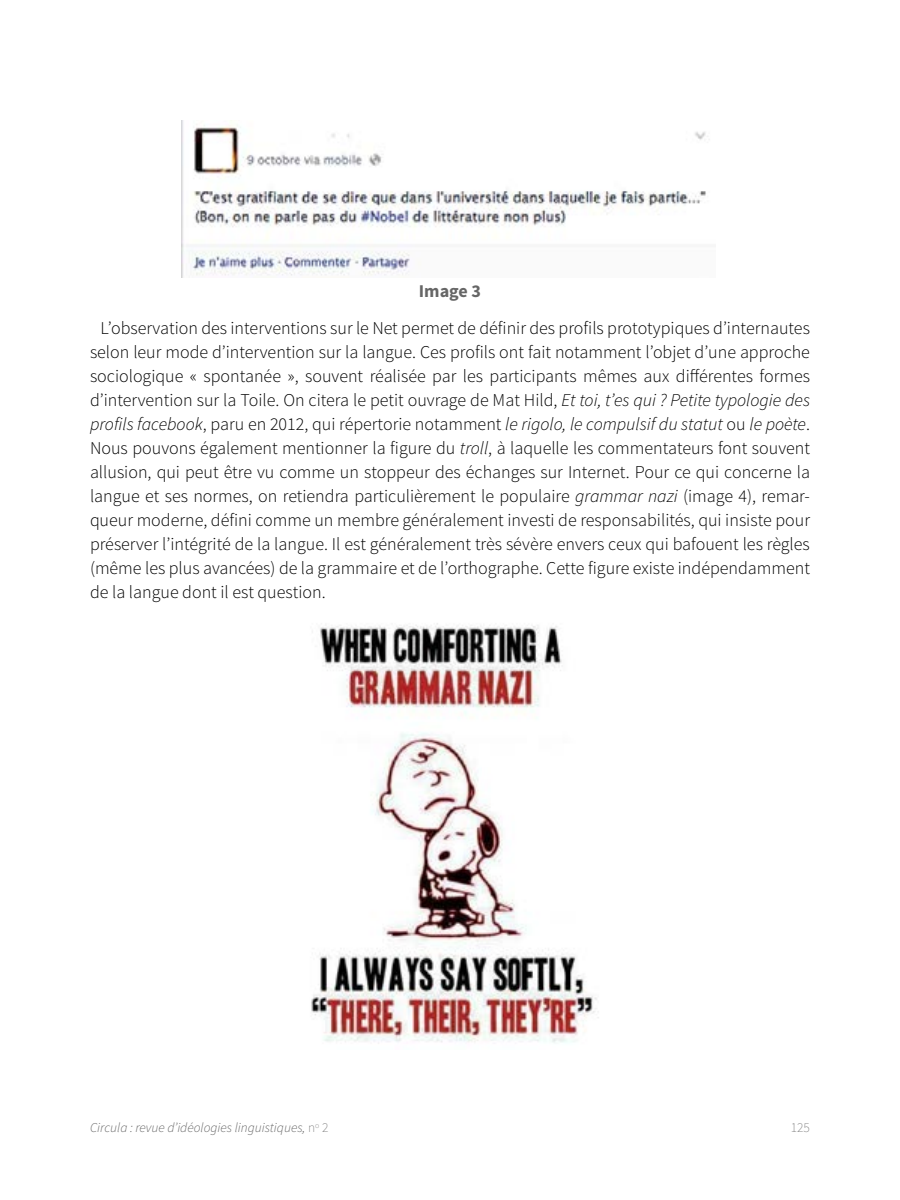
<style>
.page{position:relative;width:900px;height:1200px;background:#fff}
.page>*{position:absolute;margin:0;border:0;box-sizing:border-box;transform-origin:0 0}
.t1{font:300 18px/24px "Source Sans Pro";color:#000;text-align:justify}
.t2{font:700 18px "Source Sans Pro";color:#666}
.t3{font:italic 300 13.5px "Source Sans Pro";color:#666}
.t4{font:200 13.5px "Source Sans Pro";color:#666}
.s1{font-style:italic}
.s2{font-weight:200;font-style:normal}
</style>
<div class="page">
<img style="left:311px;top:623px;width:288px;height:420px">
<img style="left:182px;top:120px;width:524px;height:158px">
<p class="t2" style="left:419px;top:279px;width:64px">Image 3</p>
<p class="t1" style="left:90px;top:317px;width:722px;text-indent:10px">L’observation des interventions sur le Net permet de définir des profils prototypiques d’internautes selon leur mode d’intervention sur la langue. Ces profils ont fait notamment l’objet d’une approche sociologique « spontanée », souvent réalisée par les participants mêmes aux différentes formes d’intervention sur la Toile. On citera le petit ouvrage de Mat Hild, <span class="s1">Et toi, t’es qui ? Petite typologie des profils facebook</span>, paru en 2012, qui répertorie notamment <span class="s1">le rigolo, le compulsif du statut</span> ou <span class="s1">le poète</span>.<br>Nous pouvons également mentionner la figure du <span class="s1">troll</span>, à laquelle les commentateurs font souvent allusion, qui peut être vu comme un stoppeur des échanges sur Internet. Pour ce qui concerne la langue et ses normes, on retiendra particulièrement le populaire <span class="s1">grammar nazi</span> (image 4), remar&shy;queur moderne, défini comme un membre généralement investi de responsabilités, qui insiste pour préserver l’intégrité de la langue. Il est généralement très sévère envers ceux qui bafouent les règles (même les plus avancées) de la grammaire et de l’orthographe. Cette figure existe indépendamment de la langue dont il est question.</p>
<p class="t3" style="left:90px;top:1119px;width:240px">Circula : revue d’idéologies linguistiques, <span class="s2">n</span><sup>o</sup> <span class="s2">2</span></p>
<p class="t4" style="left:791px;top:1120px;width:21px">125</p>
</div>
